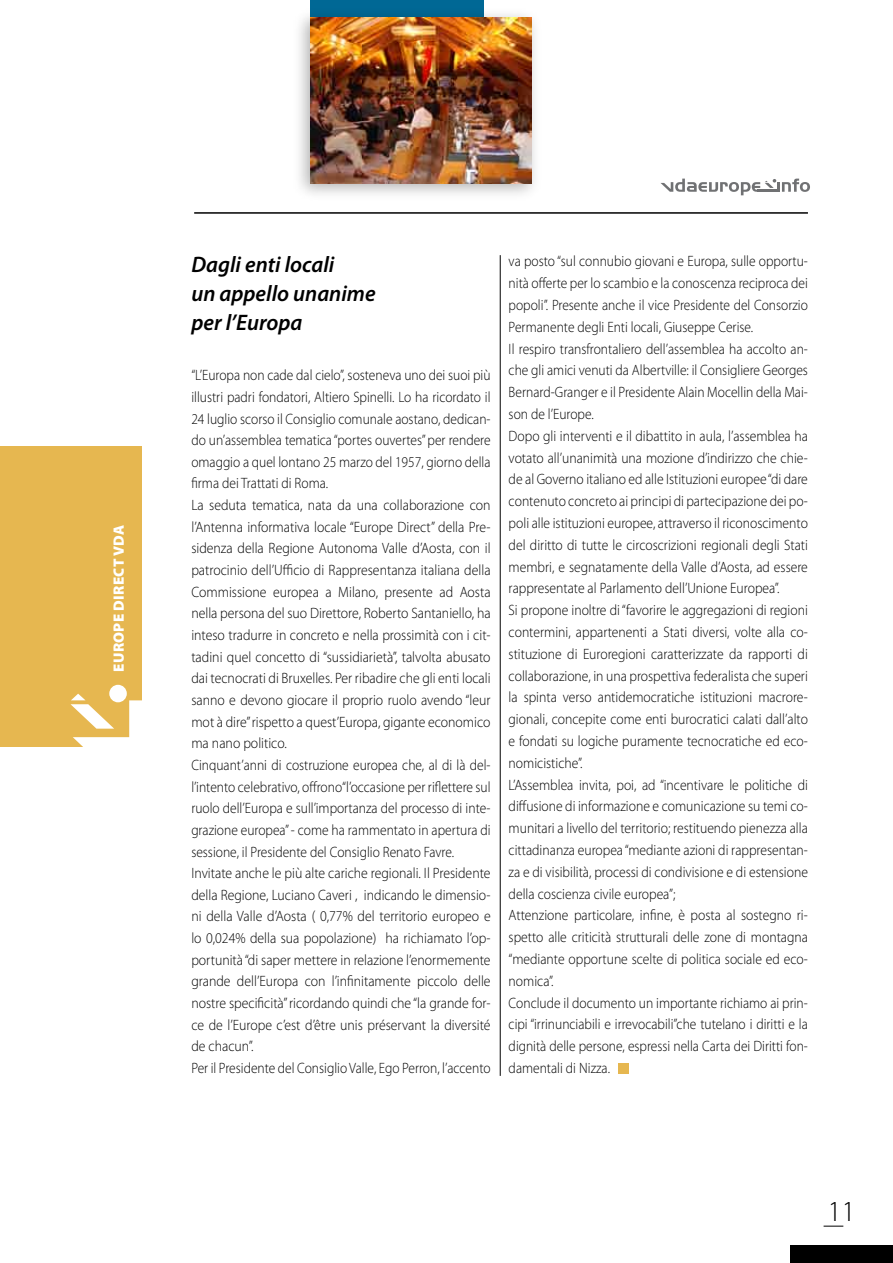
<style>
.page{position:relative;width:893px;height:1263px;background:#fff}
.page>*{position:absolute;margin:0;border:0;box-sizing:border-box;transform-origin:0 0}
.t1{font:300 29.1px "Myriad Pro";color:#000;scale:.96 1}
.t2{font:italic 600 22.5px/28.8px "Myriad Pro";color:#000}
.t3{font:300 15px/21.8px "Myriad Pro";color:#000;scale:.9 1}
.t4{font:900 15px "Myriad Pro";letter-spacing:.02em;color:#fff}
</style>
<div class="page">
<svg style="left:824px;top:1226px;width:19px;height:1px"></svg>
<div style="left:791px;top:1246px;width:102px;height:17px;background:#000"></div>
<hr style="left:194px;top:212px;width:614px;height:2px;background:#000">
<svg style="left:660px;top:179px;width:150px;height:16px"></svg>
<div style="left:310px;top:0;width:174px;height:17px;background:#006895"></div>
<hr style="left:500px;top:255px;width:1px;height:821px;background:#000">
<div style="left:0;top:446px;width:142px;height:300px;background:#e6b750"></div>
<div style="left:109px;top:685px;width:18px;height:17px;background:#fff;border-radius:50%"></div>
<svg style="left:71px;top:694px;width:71px;height:53px"></svg>
<div style="left:618px;top:1063px;width:10px;height:11px;background:#e6b750"></div>
<div style="left:292px;top:7px;width:252px;height:195px;background:#000;opacity:.3"></div>
<img style="left:310px;top:17px;width:222px;height:166px">
<p class="t4" style="left:109px;top:672px;width:148px;rotate:-90deg">EUROPE DIRECT VDA</p>
<h2 class="t2" style="left:191px;top:249px;width:186px">Dagli enti locali<br>un appello unanime per l’Europa</h2>
<p class="t3" style="left:191px;top:364px;width:334px">“L’Europa non cade dal cielo”, sosteneva uno dei suoi più illustri padri fondatori, Altiero Spinelli. Lo ha ricordato il 24 luglio scorso il Consiglio comunale aostano, dedican&shy;do un’assemblea tematica “portes ouvertes” per rendere omaggio a quel lontano 25 marzo del 1957, giorno della firma dei Trattati di Roma.<br>La seduta tematica, nata da una collaborazione con l’Antenna informativa locale “Europe Direct” della Pre&shy;sidenza della Regione Autonoma Valle d’Aosta, con il patrocinio dell’Ufficio di Rappresentanza italiana della Commissione europea a Milano, presente ad Aosta nella persona del suo Direttore, Roberto Santaniello, ha inteso tradurre in concreto e nella prossimità con i cit&shy;tadini quel concetto di “sussidiarietà”, talvolta abusato dai tecnocrati di Bruxelles. Per ribadire che gli enti locali sanno e devono giocare il proprio ruolo avendo “leur mot à dire” rispetto a quest’Europa, gigante economico ma nano politico.<br>Cinquant’anni di costruzione europea che, al di là del&shy;l’intento celebrativo, offrono“l’occasione per riflettere sul ruolo dell’Europa e sull’importanza del processo di inte&shy;grazione europea” - come ha rammentato in apertura di sessione, il Presidente del Consiglio Renato Favre.<br>Invitate anche le più alte cariche regionali. Il Presidente della Regione, Luciano Caveri , indicando le dimensio&shy;ni della Valle d’Aosta ( 0,77% del territorio europeo e lo 0,024% della sua popolazione) ha richiamato l’op&shy;portunità “di saper mettere in relazione l’enormemente grande dell’Europa con l’infinitamente piccolo delle nostre specificità” ricordando quindi che “la grande for&shy;ce de l’Europe c’est d’être unis préservant la diversité de chacun”.<br>Per il Presidente del Consiglio Valle, Ego Perron, l’accento</p>
<p class="t3" style="left:509px;top:250px;width:334px">va posto “sul connubio giovani e Europa, sulle opportu&shy;nità offerte per lo scambio e la conoscenza reciproca dei popoli”. Presente anche il vice Presidente del Consorzio Permanente degli Enti locali, Giuseppe Cerise.<br>Il respiro transfrontaliero dell’assemblea ha accolto an&shy;che gli amici venuti da Albertville: il Consigliere Georges Bernard-Granger e il Presidente Alain Mocellin della Mai&shy;son de l’Europe.<br>Dopo gli interventi e il dibattito in aula, l’assemblea ha votato all’unanimità una mozione d’indirizzo che chie&shy;de al Governo italiano ed alle Istituzioni europee “di dare contenuto concreto ai principi di partecipazione dei po&shy;poli alle istituzioni europee, attraverso il riconoscimento del diritto di tutte le circoscrizioni regionali degli Stati membri, e segnatamente della Valle d’Aosta, ad essere rappresentate al Parlamento dell’Unione Europea”.<br>Si propone inoltre di “favorire le aggregazioni di regioni contermini, appartenenti a Stati diversi, volte alla co&shy;stituzione di Euroregioni caratterizzate da rapporti di collaborazione, in una prospettiva federalista che superi la spinta verso antidemocratiche istituzioni macrore&shy;gionali, concepite come enti burocratici calati dall’alto e fondati su logiche puramente tecnocratiche ed eco&shy;nomicistiche”.<br>L’Assemblea invita, poi, ad “incentivare le politiche di diffusione di informazione e comunicazione su temi co&shy;munitari a livello del territorio; restituendo pienezza alla cittadinanza europea “mediante azioni di rappresentan&shy;za e di visibilità, processi di condivisione e di estensione della coscienza civile europea”;<br>Attenzione particolare, infine, è posta al sostegno ri&shy;spetto alle criticità strutturali delle zone di montagna “mediante opportune scelte di politica sociale ed eco&shy;nomica”.<br>Conclude il documento un importante richiamo ai prin&shy;cipi “irrinunciabili e irrevocabili”che tutelano i diritti e la dignità delle persone, espressi nella Carta dei Diritti fon&shy;damentali di Nizza.</p>
<h1 class="t1" style="left:828px;top:1194px;width:30px">11</h1>
</div>
